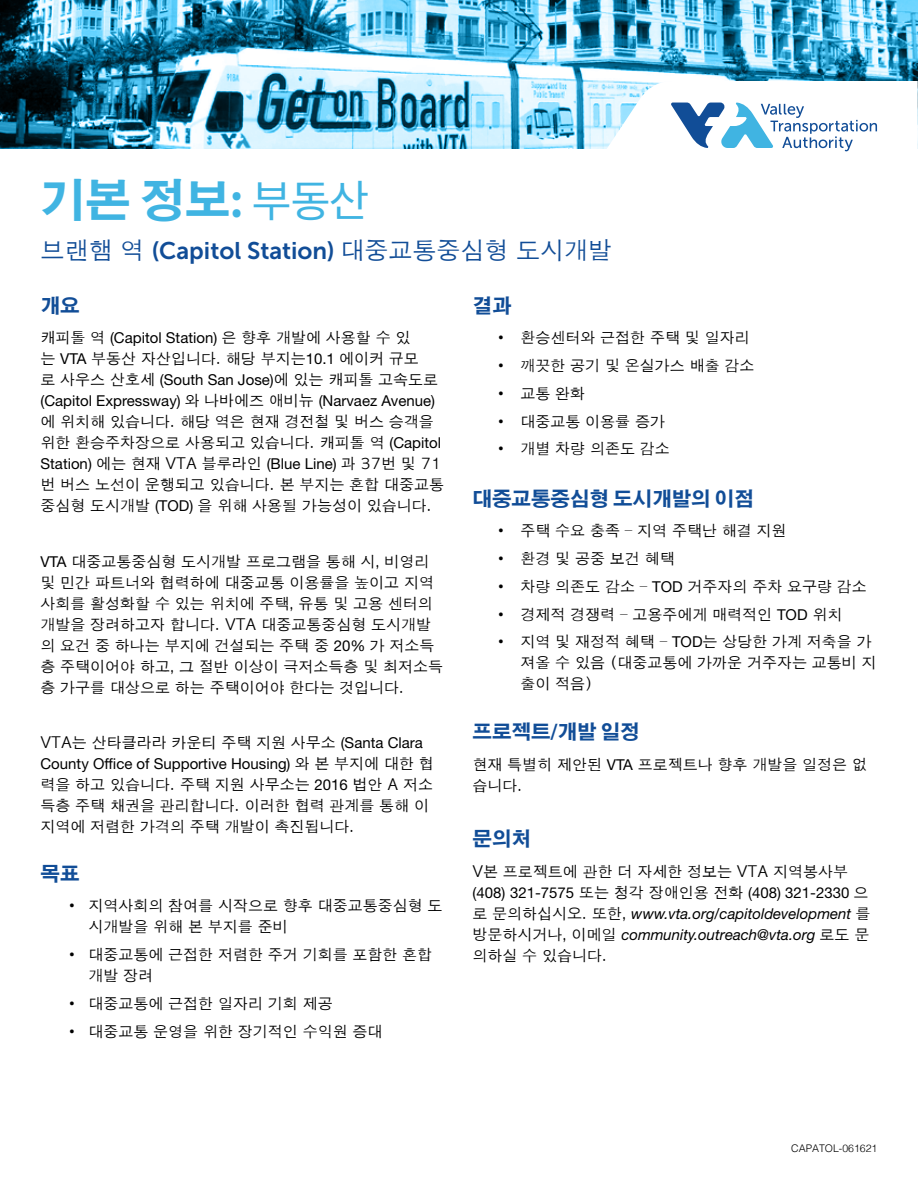
<style>
.page{position:relative;width:918px;height:1188px;background:#fff}
.page>*{position:absolute;margin:0;border:0;box-sizing:border-box;transform-origin:0 0}
.t1{font:700 45px "Adobe Gothic Std";color:#40b4e2}
.t2{font:24px "Museo Sans 700";color:#114d97}
.t3{font:700 19.5px "Adobe Gothic Std";color:#114d97}
.t4{font:15px/21px "Apple Gothic";color:#000}
.t5{font:15px "Helvetica Neue LT Std";color:#000}
.t6{font:italic 15px/21px "Helvetica Neue LT Std";color:#000}
.t7{font:300 10.5px "Helvetica";color:#000}
.s1{font-family:"Apple SD Gothic Neo";font-weight:400}
.s2{font-family:"Apple Gothic"}
.s3{font-family:"Helvetica Neue LT Std"}
.s4{font-style:normal}
.s5{font-family:"Apple Gothic";font-style:normal}
</style>
<div class="page">
<svg style="left:0;top:0;width:918px;height:148px;background:#62a6c1"></svg>
<svg style="left:587px;top:81px;width:331px;height:71px"></svg>
<h1 class="t1" style="left:40px;top:173px;width:330px">기본 정보: <span class="s1">부동산</span></h1>
<h2 class="t2" style="left:40px;top:238px;width:573px"><span class="s2">브랜햄 역</span> (Capitol Station) <span class="s2">대중교통중심형 도시개발</span></h2>
<h3 class="t3" style="left:40px;top:294px;width:40px">개요</h3>
<p class="t5" style="left:40px;top:329px;width:371px"><span class="s2">캐피톨 역</span> (Capitol Station) <span class="s2">은 향후 개발에 사용할 수 있</span></p>
<p class="t4" style="left:40px;top:349px;width:399px">는 <span class="s3">VTA</span> 부동산 자산입니다. 해당 부지는<span class="s3">10.1</span> 에이커 규모<br>로 사우스 산호세 <span class="s3">(South San Jose)</span>에 있는 캐피톨 고속도로</p>
<p class="t5" style="left:40px;top:392px;width:396px">(Capitol Expressway) <span class="s2">와 나바에즈 애비뉴</span> (Narvaez Avenue)</p>
<p class="t4" style="left:40px;top:412px;width:402px">에 위치해 있습니다. 해당 역은 현재 경전철 및 버스 승객을 위한 환승주차장으로 사용되고 있습니다. 캐피톨 역 <span class="s3">(Capitol</span></p>
<p class="t5" style="left:40px;top:455px;width:402px">Station) <span class="s2">에는 현재 VTA 블루라인</span> (Blue Line) <span class="s2">과 37번 및 71</span></p>
<p class="t4" style="left:40px;top:475px;width:405px">번 버스 노선이 운행되고 있습니다. 본 부지는 혼합 대중교통 중심형 도시개발 <span class="s3">(TOD)</span> 을 위해 사용될 가능성이 있습니다.</p>
<p class="t4" style="left:40px;top:551px;width:404px"><span class="s3">VTA</span> 대중교통중심형 도시개발 프로그램을 통해 시, 비영리 및 민간 파트너와 협력하에 대중교통 이용률을 높이고 지역 사회를 활성화할 수 있는 위치에 주택, 유통 및 고용 센터의 개발을 장려하고자 합니다. VTA 대중교통중심형 도시개발 의 요건 중 하나는 부지에 건설되는 주택 중 <span class="s3">20%</span> 가 저소득 층 주택이어야 하고, 그 절반 이상이 극저소득층 및 최저소득 층 가구를 대상으로 하는 주택이어야 한다는 것입니다.</p>
<p class="t4" style="left:40px;top:733px;width:384px">VTA는 산타클라라 카운티 주택 지원 사무소 <span class="s3">(Santa Clara</span></p>
<p class="t5" style="left:40px;top:755px;width:395px">County Office of Supportive Housing) <span class="s2">와 본 부지에 대한 협</span></p>
<p class="t4" style="left:40px;top:775px;width:394px">력을 하고 있습니다. 주택 지원 사무소는 <span class="s3">2016</span> 법안 A 저소 득층 주택 채권을 관리합니다. 이러한 협력 관계를 통해 이 지역에 저렴한 가격의 주택 개발이 촉진됩니다.</p>
<h3 class="t3" style="left:40px;top:862px;width:40px">목표</h3>
<p class="t4" style="left:88px;top:896px;width:355px;text-indent:-24px">• 지역사회의 참여를 시작으로 향후 대중교통중심형 도 시개발을 위해 본 부지를 준비</p>
<p class="t4" style="left:88px;top:944px;width:345px;text-indent:-24px">• 대중교통에 근접한 저렴한 주거 기회를 포함한 혼합 개발 장려</p>
<p class="t4" style="left:64px;top:993px;width:270px">• 대중교통에 근접한 일자리 기회 제공</p>
<p class="t4" style="left:64px;top:1021px;width:319px">• 대중교통 운영을 위한 장기적인 수익원 증대</p>
<h3 class="t3" style="left:472px;top:294px;width:40px">결과</h3>
<p class="t4" style="left:494px;top:328px;width:258px">• 환승센터와 근접한 주택 및 일자리</p>
<p class="t4" style="left:494px;top:356px;width:262px">• 깨끗한 공기 및 온실가스 배출 감소</p>
<p class="t4" style="left:494px;top:383px;width:93px">• 교통 완화</p>
<p class="t4" style="left:494px;top:411px;width:173px">• 대중교통 이용률 증가</p>
<p class="t4" style="left:494px;top:439px;width:178px">• 개별 차량 의존도 감소</p>
<h3 class="t3" style="left:472px;top:487px;width:283px">대중교통중심형 도시개발의 이점</h3>
<p class="t4" style="left:494px;top:521px;width:295px">• 주택 수요 충족 – 지역 주택난 해결 지원</p>
<p class="t4" style="left:494px;top:548px;width:183px">• 환경 및 공중 보건 혜택</p>
<p class="t4" style="left:494px;top:576px;width:375px">• 차량 의존도 감소 – <span class="s3">TOD</span> 거주자의 주차 요구량 감소</p>
<p class="t4" style="left:494px;top:604px;width:350px">• 경제적 경쟁력 – 고용주에게 매력적인 <span class="s3">TOD</span> 위치</p>
<p class="t4" style="left:520px;top:632px;width:358px;text-indent:-27px">• 지역 및 재정적 혜택 – <span class="s3">TOD</span>는 상당한 가계 저축을 가 져올 수 있음 (대중교통에 가까운 거주자는 교통비 지 출이 적음)</p>
<h3 class="t3" style="left:472px;top:720px;width:169px">프로젝트/개발 일정</h3>
<p class="t4" style="left:472px;top:754px;width:396px">현재 특별히 제안된 <span class="s3">VTA</span> 프로젝트나 향후 개발을 일정은 없 습니다.</p>
<h3 class="t3" style="left:472px;top:827px;width:60px">문의처</h3>
<p class="t4" style="left:472px;top:861px;width:377px">V본 프로젝트에 관한 더 자세한 정보는 VTA 지역봉사부</p>
<p class="t6" style="left:472px;top:881px;width:399px"><span class="s4">(408) 321-7575</span> <span class="s5">또는 청각 장애인용 전화</span> <span class="s4">(408) 321-2330</span> <span class="s5">으 로 문의하십시오. 또한,</span> www.vta.org/capitoldevelopment <span class="s5">를 방문하시거나, 이메일</span> community.outreach@vta.org <span class="s5">로도 문</span></p>
<p class="t4" style="left:472px;top:945px;width:136px">의하실 수 있습니다.</p>
<p class="t7" style="left:791px;top:1139px;width:88px">CAPATOL-061621</p>
</div>
